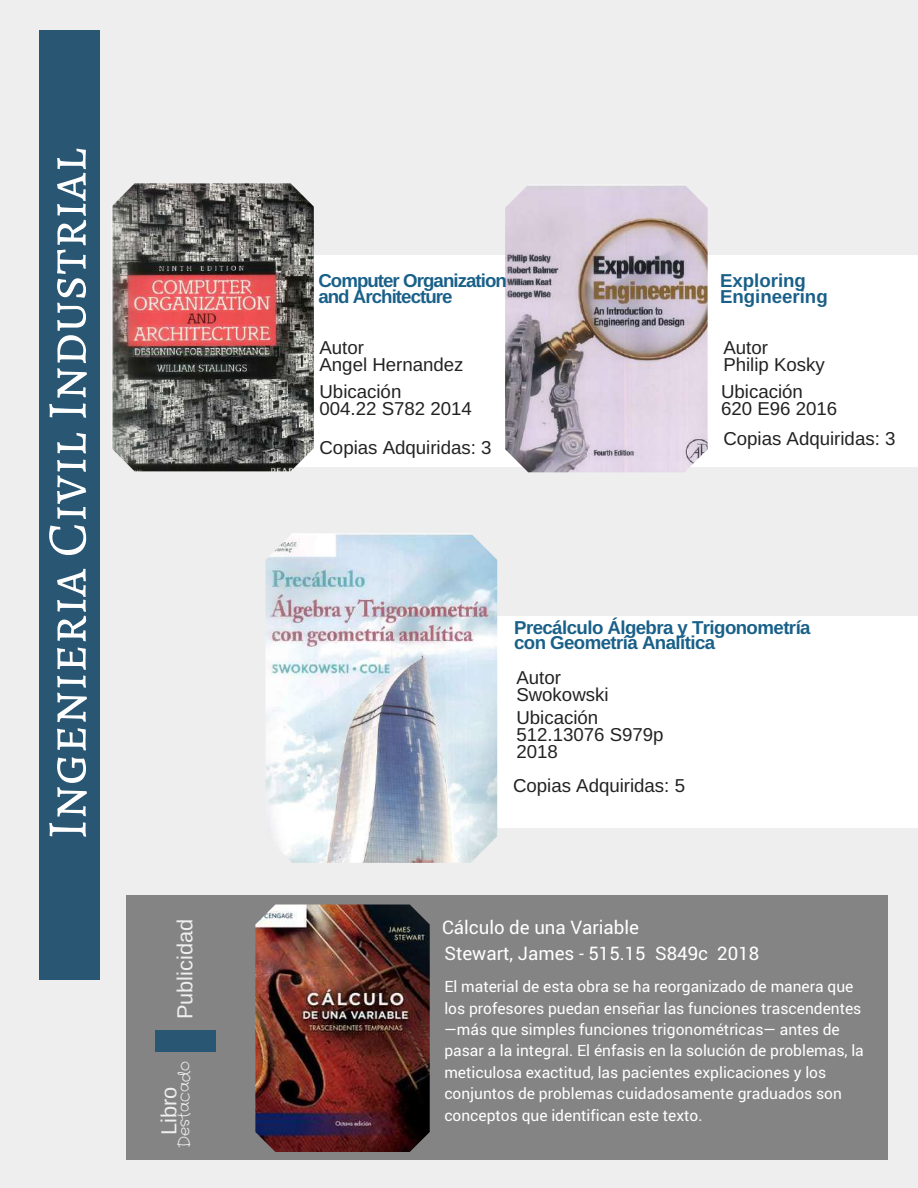
<style>
.page{position:relative;width:918px;height:1188px;background:#eee}
.page>*{position:absolute;margin:0;border:0;box-sizing:border-box;transform-origin:0 0}
.t1{font:55.95px "Alegreya SC";color:#fff}
.t2{font:21.75px "Arimo";color:#eee}
.t3{font:18.75px/16.8px "Arimo";color:#222}
.t4{font:700 18.75px/15.8px "Arimo";letter-spacing:-.03em;color:#196089}
.t5{font:18.75px "Roboto";color:#fff}
.t6{font:700 18.75px/15.8px "Arimo";letter-spacing:-.05em;color:#196089}
.t7{font:700 18.75px/15.8px "Arimo";color:#196089}
.t8{font:15.6px/21.3px "Roboto";color:#fff}
.t9{font:15.6px "Crafty Girls";color:#eee}
.s1{font-style:italic}
</style>
<div class="page">
<div style="left:39px;top:30px;width:61px;height:950px;background:#295673"></div>
<div style="left:181px;top:255px;width:737px;height:212px;background:#fff"></div>
<img style="left:112px;top:183px;width:202px;height:288px">
<div style="left:324px;top:616px;width:594px;height:212px;background:#fff"></div>
<img style="left:505px;top:186px;width:203px;height:286px">
<img style="left:266px;top:533px;width:231px;height:330px">
<div style="left:126px;top:896px;width:762px;height:264px;background:#848484"></div>
<div style="left:155px;top:1030px;width:61px;height:22px;background:#295673"></div>
<img style="left:255px;top:904px;width:175px;height:248px">
<h1 class="t1" style="left:29px;top:840px;width:693px;rotate:-90deg">Ingenieria Civil Industrial</h1>
<h2 class="t2" style="left:173px;top:1019px;width:102px;rotate:-90deg">Publicidad</h2>
<p class="t9" style="left:174px;top:1148px;width:88px;rotate:-90deg">Destacado</p>
<h2 class="t2" style="left:157px;top:1135px;width:50px;rotate:-90deg">Libro</h2>
<p class="t6" style="left:318px;top:273px;width:190px">Computer Organization and Architecture</p>
<p class="t3" style="left:319px;top:339px;width:146px">Autor<br>Angel Hernandez</p>
<p class="t3" style="left:319px;top:383px;width:154px">Ubicación<br>004.22 S782 2014</p>
<p class="t3" style="left:319px;top:439px;width:174px">Copias Adquiridas: 3</p>
<p class="t7" style="left:720px;top:273px;width:109px">Exploring<br>Engineering</p>
<p class="t3" style="left:723px;top:339px;width:103px">Autor<br>Philip Kosky</p>
<p class="t3" style="left:721px;top:383px;width:118px">Ubicación<br>620 E96 2016</p>
<p class="t3" style="left:723px;top:430px;width:174px">Copias Adquiridas: 3</p>
<p class="t4" style="left:514px;top:619px;width:298px">Precálculo Álgebra y Trigonometría con Geometría Analítica</p>
<p class="t3" style="left:516px;top:669px;width:94px">Autor<br>Swokowski</p>
<p class="t3" style="left:516px;top:709px;width:149px">Ubicación<br>512.13076 S979p<br>2018</p>
<p class="t3" style="left:513px;top:777px;width:174px">Copias Adquiridas: 5</p>
<p class="t5" style="left:442px;top:914px;width:198px">Cálculo de una Variable</p>
<p class="t5" style="left:444px;top:940px;width:316px">Stewart, James <span class="s1">-</span> 515.15 S849c 2018</p>
<p class="t8" style="left:444px;top:976px;width:421px">El material de esta obra se ha reorganizado de manera que los profesores puedan enseñar las funciones trascendentes —más que simples funciones trigonométricas— antes de pasar a la integral. El énfasis en la solución de problemas, la meticulosa exactitud, las pacientes explicaciones y los conjuntos de problemas cuidadosamente graduados son conceptos que identifican este texto.</p>
</div>
